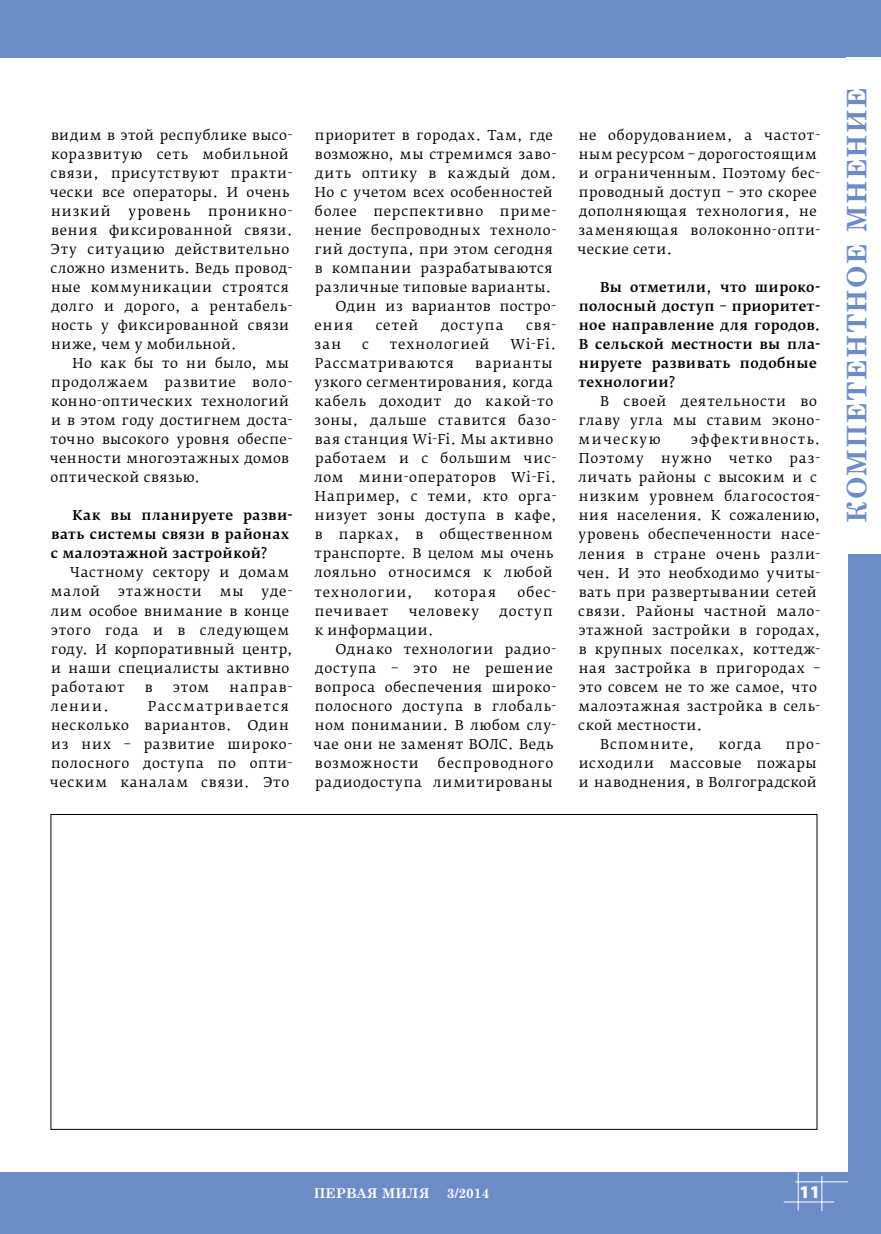
<style>
.page{position:relative;width:881px;height:1234px;background:#fff}
.page>*{position:absolute;margin:0;border:0;box-sizing:border-box;transform-origin:0 0}
.t1{font:700 27px "Century Schoolbook";letter-spacing:.05em;color:#6c8cc8}
.t2{font:900 18px "Myriad Pro";color:#fff}
.t3{font:13.5px/19px "Fedra Serif B Pro";letter-spacing:.045em;color:#000}
.t4{font:500 13.5px/19px "Fedra Serif B Pro";letter-spacing:.03em;color:#000}
.t5{font:13.5px "Fedra Serif B Pro";letter-spacing:.075em;color:#000}
.t6{font:13.5px "Fedra Serif B Pro";letter-spacing:.07em;color:#000}
.t7{font:13.5px "Fedra Serif B Pro";letter-spacing:.065em;color:#000}
.t8{font:700 13.5px "Century Schoolbook";color:#fff}
.t9{font:13.5px "Fedra Serif B Pro";letter-spacing:.095em;color:#000}
.t10{font:13.5px "Fedra Serif B Pro";letter-spacing:.085em;color:#000}
</style>
<div class="page">
<div style="left:0;top:1172px;width:880px;height:61px;background:#6c8cc8"></div>
<hr style="left:783px;top:1201px;width:50px;height:1px;background:#fff">
<hr style="left:797px;top:1171px;width:1px;height:39px;background:#fff">
<hr style="left:821px;top:1175px;width:1px;height:35px;background:#fff">
<hr style="left:795px;top:1181px;width:85px;height:1px;background:#fff">
<div style="left:847px;top:0;width:33px;height:1233px;background:#6c8cc8"></div>
<div style="left:0;top:0;width:880px;height:57px;background:#6c8cc8"></div>
<div style="left:846px;top:57px;width:34px;height:496px;background:#fff"></div>
<p class="t3" style="left:50px;top:125px;width:244px">видим в этой республике высо&shy;коразвитую сеть мобильной связи, присутствуют практи&shy;чески все операторы. И очень низкий</p>
<p class="t7" style="left:128px;top:202px;width:63px">уровень</p>
<p class="t3" style="left:50px;top:201px;width:243px;text-indent:157px">проникно&shy;вения фиксированной связи.<br>Эту ситуацию действительно сложно изменить. Ведь провод&shy;ные коммуникации строятся долго и дорого, а рентабель&shy;ность у фиксированной связи ниже, чем у мобильной.</p>
<p class="t3" style="left:50px;top:354px;width:244px;text-indent:23px">Но как бы то ни было, мы продолжаем развитие воло&shy;конно-оптических технологий и в этом году достигнем доста&shy;точно высокого уровня обеспе&shy;ченности многоэтажных домов оптической связью.</p>
<p class="t4" style="left:51px;top:506px;width:243px;text-indent:22px">Как вы планируете разви&shy;вать системы связи в районах с малоэтажной застройкой?</p>
<p class="t3" style="left:51px;top:563px;width:240px;text-indent:19px">Частному сектору и домам малой</p>
<p class="t5" style="left:118px;top:583px;width:85px">этажности</p>
<p class="t3" style="left:219px;top:582px;width:26px">мы</p>
<p class="t3" style="left:51px;top:582px;width:243px;text-indent:211px">уде&shy;лим особое внимание в конце этого года и в следующем году. И корпоративный центр, и наши специалисты активно работают</p>
<p class="t3" style="left:145px;top:677px;width:9px">в</p>
<p class="t3" style="left:173px;top:677px;width:38px">этом</p>
<p class="t3" style="left:229px;top:677px;width:64px">направ-</p>
<p class="t3" style="left:50px;top:696px;width:244px;text-indent:98px">Рассматривается несколько вариантов. Один из них – развитие широко&shy;полосного доступа по опти&shy;ческим каналам связи. Это</p>
<p class="t3" style="left:51px;top:696px;width:60px">лении.</p>
<p class="t3" style="left:315px;top:125px;width:239px">приоритет в городах. Там, где</p>
<p class="t3" style="left:315px;top:144px;width:243px">возможно, мы стремимся заво-</p>
<p class="t3" style="left:315px;top:163px;width:243px">дить оптику в каждый дом.</p>
<p class="t3" style="left:315px;top:182px;width:239px">Но с учетом всех особенностей</p>
<p class="t3" style="left:315px;top:201px;width:243px">более перспективно приме-</p>
<p class="t3" style="left:315px;top:220px;width:243px">нение беспроводных техноло-</p>
<p class="t3" style="left:315px;top:239px;width:239px">гий доступа, при этом сегодня</p>
<p class="t3" style="left:315px;top:258px;width:239px">в компании разрабатываются</p>
<p class="t3" style="left:315px;top:277px;width:238px">различные типовые варианты.</p>
<p class="t3" style="left:335px;top:296px;width:222px">Один из вариантов постро-</p>
<p class="t3" style="left:314px;top:316px;width:40px">ения</p>
<p class="t3" style="left:375px;top:316px;width:44px">сетей</p>
<p class="t10" style="left:441px;top:317px;width:64px">доступа</p>
<p class="t3" style="left:526px;top:316px;width:32px">свя-</p>
<p class="t3" style="left:314px;top:335px;width:28px">зан</p>
<p class="t3" style="left:362px;top:335px;width:8px">с</p>
<p class="t7" style="left:389px;top:336px;width:101px">технологией</p>
<p class="t3" style="left:510px;top:335px;width:48px">Wi-Fi.</p>
<p class="t5" style="left:314px;top:355px;width:141px">Рассматриваются</p>
<p class="t3" style="left:314px;top:354px;width:243px;text-indent:161px">варианты узкого сегментирования, когда кабель доходит до какой-то зоны, дальше ставится базо&shy;вая станция Wi-Fi. Мы активно работаем и с большим чис&shy;лом мини-операторов Wi-Fi.<br>Например, с теми, кто орга&shy;низует зоны доступа в кафе, в парках, в общественном транспорте. В целом мы очень лояльно относимся к любой технологии,</p>
<p class="t6" style="left:434px;top:583px;width:64px">которая</p>
<p class="t3" style="left:517px;top:582px;width:40px">обес-</p>
<p class="t6" style="left:315px;top:602px;width:75px">печивает</p>
<p class="t6" style="left:408px;top:602px;width:72px">человеку</p>
<p class="t3" style="left:499px;top:601px;width:55px">доступ</p>
<p class="t3" style="left:315px;top:620px;width:120px">к информации.</p>
<p class="t3" style="left:335px;top:639px;width:222px">Однако технологии радио-</p>
<p class="t3" style="left:315px;top:658px;width:239px">доступа – это не решение</p>
<p class="t3" style="left:315px;top:677px;width:243px">вопроса обеспечения широко-</p>
<p class="t3" style="left:315px;top:696px;width:243px">полосного доступа в глобаль-</p>
<p class="t3" style="left:315px;top:715px;width:243px">ном понимании. В любом слу-</p>
<p class="t3" style="left:313px;top:734px;width:241px">чае они не заменят ВОЛС. Ведь</p>
<p class="t3" style="left:315px;top:753px;width:105px">возможности</p>
<p class="t3" style="left:315px;top:753px;width:239px;text-align:right">беспроводного<br>радиодоступа лимитированы</p>
<p class="t3" style="left:577px;top:125px;width:244px">не оборудованием, а частот&shy;ным ресурсом – дорогостоящим и ограниченным. Поэтому бес&shy;проводный доступ – это скорее дополняющая технология, не заменяющая волоконно-опти&shy;ческие сети.</p>
<p class="t4" style="left:578px;top:278px;width:243px;text-indent:22px">Вы отметили, что широко&shy;полосный доступ – приоритет&shy;ное направление для городов.<br>В сельской местности вы пла&shy;нируете развивать подобные технологии?</p>
<p class="t3" style="left:578px;top:392px;width:243px;text-indent:21px">В своей деятельности во главу угла мы ставим эконо&shy;мическую</p>
<p class="t9" style="left:690px;top:431px;width:131px">эффективность.</p>
<p class="t3" style="left:578px;top:449px;width:66px">Поэтому</p>
<p class="t3" style="left:660px;top:449px;width:52px">нужно</p>
<p class="t3" style="left:728px;top:449px;width:45px">четко</p>
<p class="t3" style="left:789px;top:449px;width:32px">раз-</p>
<p class="t3" style="left:578px;top:468px;width:240px">личать районы c высоким и с</p>
<p class="t3" style="left:578px;top:487px;width:243px">низким уровнем благосостоя-</p>
<p class="t3" style="left:578px;top:506px;width:243px">ния населения. К сожалению,</p>
<p class="t3" style="left:578px;top:525px;width:243px">уровень обеспеченности насе-</p>
<p class="t3" style="left:578px;top:544px;width:243px">ления в стране очень разли-</p>
<p class="t3" style="left:577px;top:563px;width:244px">чен. И это необходимо учиты-</p>
<p class="t3" style="left:578px;top:582px;width:239px">вать при развертывании сетей</p>
<p class="t3" style="left:578px;top:601px;width:243px">связи. Районы частной мало-</p>
<p class="t3" style="left:578px;top:620px;width:243px">этажной застройки в городах,</p>
<p class="t3" style="left:578px;top:639px;width:243px">в крупных поселках, коттедж-</p>
<p class="t3" style="left:578px;top:658px;width:243px">ная застройка в пригородах –</p>
<p class="t3" style="left:578px;top:677px;width:239px">это совсем не то же самое, что</p>
<p class="t3" style="left:578px;top:696px;width:243px">малоэтажная застройка в сель-</p>
<p class="t3" style="left:578px;top:715px;width:126px">ской местности.</p>
<p class="t5" style="left:599px;top:735px;width:96px">Вспомните,</p>
<p class="t3" style="left:718px;top:734px;width:45px">когда</p>
<p class="t3" style="left:578px;top:734px;width:243px;text-indent:207px">про&shy;исходили массовые пожары и наводнения, в Волгоградской</p>
<h1 class="t1" style="left:835px;top:522px;width:437px;rotate:-90deg">КОМПЕТЕНТНОЕ МНЕНИЕ</h1>
<p class="t8" style="left:314px;top:1181px;width:117px">ПЕРВАЯ МИЛЯ</p>
<p class="t8" style="left:446px;top:1181px;width:44px">3/2014</p>
<h2 class="t2" style="left:799px;top:1181px;width:22px">11</h2>
</div>
